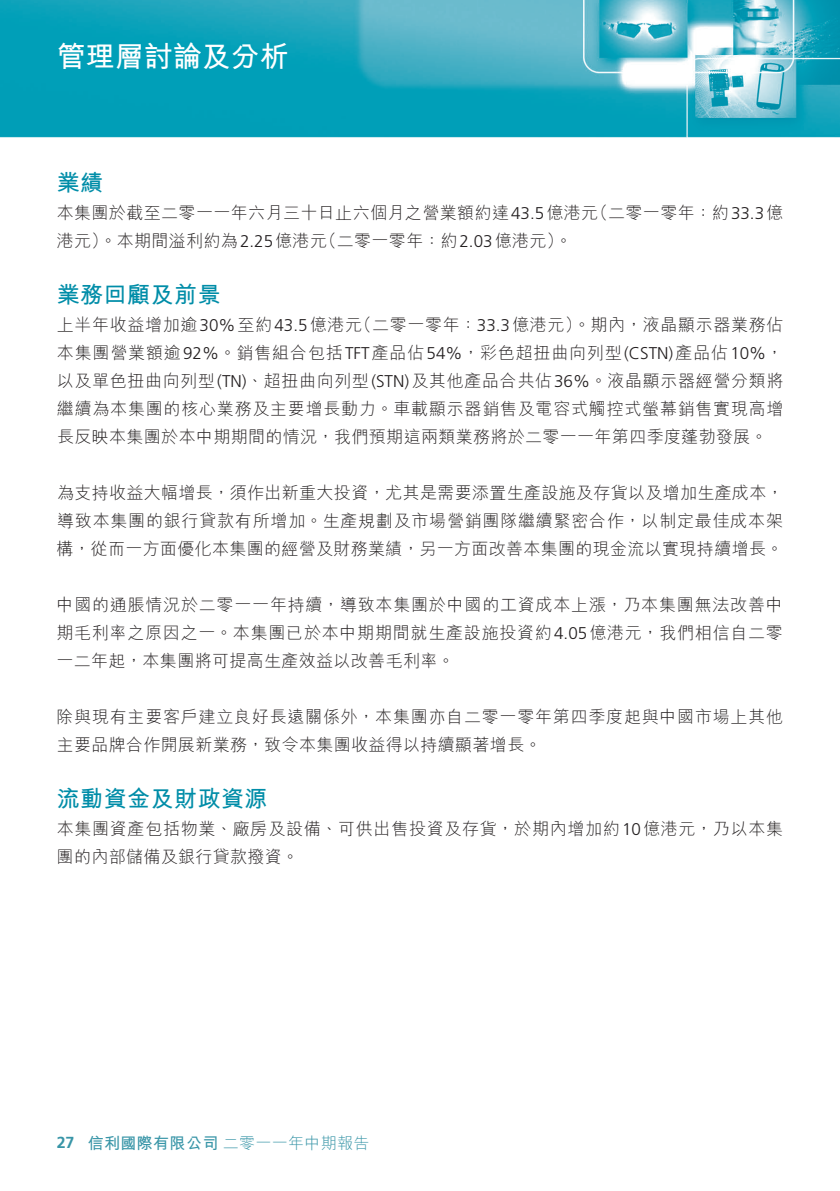
<style>
.page{position:relative;width:840px;height:1191px;background:#fff}
.page>*{position:absolute;margin:0;border:0;box-sizing:border-box;transform-origin:0 0}
.t1{font:700 29px "M Hei HK";color:#fff}
.t2{font:700 23px "M Hei HK";letter-spacing:.02em;color:#008da8}
.t3{font:300 17px/28px "M Hei HK";letter-spacing:.04em;color:#231f20}
.t4{font:300 17px "M Hei HK";letter-spacing:.02em;color:#231f20}
.t5{font:300 16px "M Hei HK";letter-spacing:.02em;color:#3895a7}
.t6{font:700 16px "Frutiger LT Std";color:#3895a7}
.s1{font-family:"Frutiger LT Std"}
.s2{font-weight:700}
</style>
<div class="page">
<img style="left:0;top:0;width:839px;height:138px">
<h1 class="t1" style="left:57px;top:35px;width:233px">管理層討論及分析</h1>
<h2 class="t2" style="left:57px;top:165px;width:48px">業績</h2>
<p class="t3" style="left:590px;top:198px;width:193px">（二零一零年：約<span class="s1">33.3</span>億</p>
<p class="t3" style="left:320px;top:198px;width:280px;text-indent:-263px">本集團於截至二零一一年六月三十日止六個月之營業額約達<span class="s1">43.5</span>億港元（二零一零年：約<span class="s1">2.03</span>億港元。(</p>
<p class="t4" style="left:57px;top:232px;width:271px">港元）。本期間溢利約為<span class="s1">2.25</span>億港元</p>
<h2 class="t2" style="left:57px;top:277px;width:165px">業務回顧及前景</h2>
<p class="t3" style="left:354px;top:310px;width:429px">（二零一零年：<span class="s1">33.3</span>億港元）。期內，液晶顯示器業務佔</p>
<p class="t3" style="left:57px;top:310px;width:728px">上半年收益增加逾<span class="s1">30%</span>至約<span class="s1">43.5</span>億港元<br>本集團營業額逾<span class="s1">92%</span>。銷售組合包括<span class="s1">TFT</span>產品佔<span class="s1">54%</span>，彩色超扭曲向列型<span class="s1">(CSTN)</span>產品佔<span class="s1">10%</span>，以及單色扭曲向列型<span class="s1">(TN)</span>、超扭曲向列型<span class="s1">(STN)</span>及其他產品合共佔<span class="s1">36%</span>。液晶顯示器經營分類將繼續為本集團的核心業務及主要增長動力。車載顯示器銷售及電容式觸控式螢幕銷售實現高增長反映本集團於本中期期間的情況，我們預期這兩類業務將於二零一一年第四季度蓬勃發展。</p>
<p class="t3" style="left:57px;top:478px;width:728px;text-align:justify">為支持收益大幅增長，須作出新重大投資，尤其是需要添置生產設施及存貨以及增加生產成本，導致本集團的銀行貸款有所增加。生產規劃及市場營銷團隊繼續緊密合作，以制定最佳成本架構，從而一方面優化本集團的經營及財務業績，另一方面改善本集團的現金流以實現持續增長。</p>
<p class="t3" style="left:56px;top:590px;width:727px;text-align:justify">中國的通脹情況於二零一一年持續，導致本集團於中國的工資成本上漲，乃本集團無法改善中期毛利率之原因之一。本集團已於本中期期間就生產設施投資約<span class="s1">4.05</span>億港元，我們相信自二零一二年起，本集團將可提高生產效益以改善毛利率。</p>
<p class="t3" style="left:56px;top:702px;width:727px">除與現有主要客戶建立良好長遠關係外，本集團亦自二零一零年第四季度起與中國市場上其他主要品牌合作開展新業務，致令本集團收益得以持續顯著增長。</p>
<h2 class="t2" style="left:57px;top:781px;width:212px">流動資金及財政資源</h2>
<p class="t3" style="left:57px;top:814px;width:727px">本集團資產包括物業、廠房及設備、可供出售投資及存貨，於期內增加約<span class="s1">10</span>億港元，乃以本集團的內部儲備及銀行貸款撥資。</p>
<p class="t6" style="left:57px;top:1132px;width:19px">27</p>
<p class="t5" style="left:88px;top:1134px;width:283px"><span class="s2">信利國際有限公司</span>二零一一年中期報告</p>
</div>
